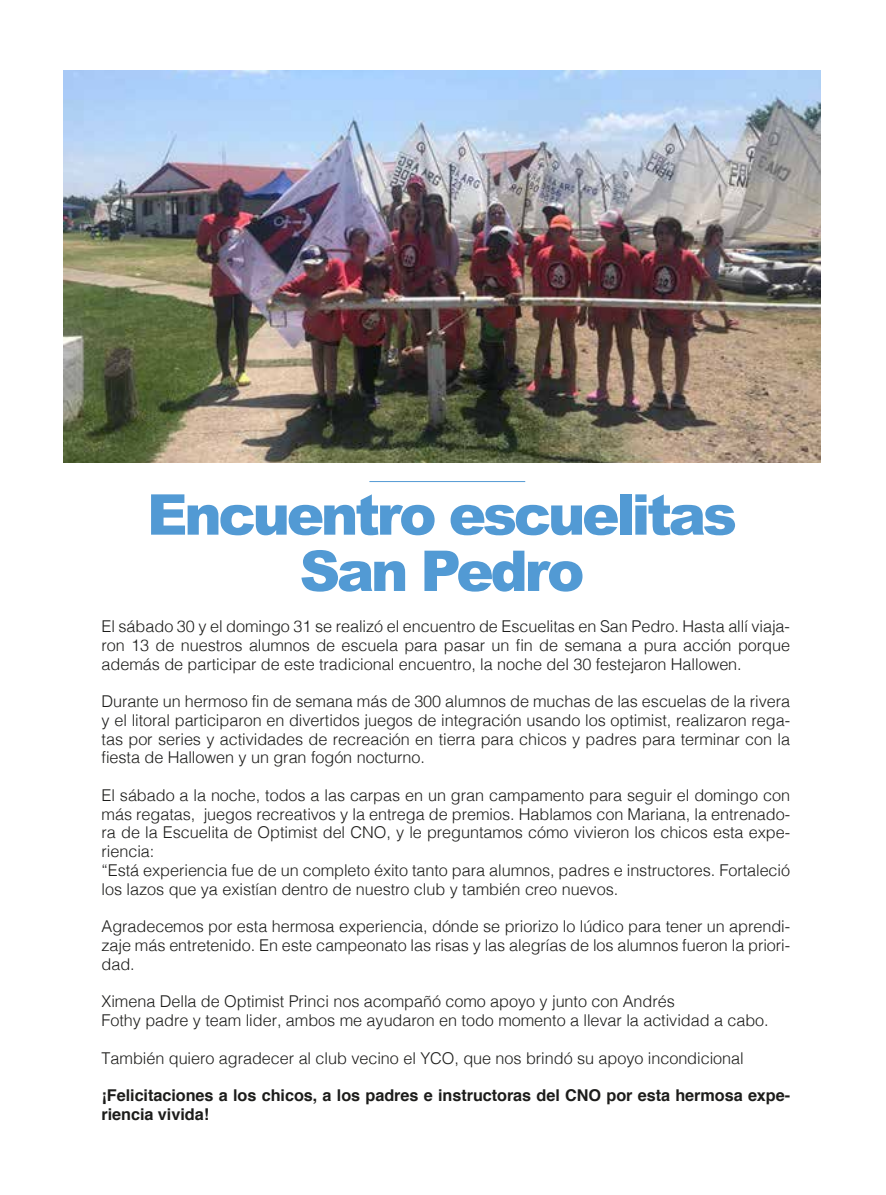
<style>
.page{position:relative;width:886px;height:1195px;background:#fff}
.page>*{position:absolute;margin:0;border:0;box-sizing:border-box;transform-origin:0 0}
.t1{font:900 56.25px/56.2px "Arial";letter-spacing:-.06em;color:#529ad4;text-align:center}
.t2{font:300 16.25px/18.8px "Helvetica";letter-spacing:-.005em;color:#1d1d1b;text-align:justify}
.t3{font:700 16.25px/18.8px "Helvetica";letter-spacing:-.005em;color:#1d1d1b}
</style>
<div class="page">
<hr style="left:369px;top:481px;width:156px;height:1px;background:#529ad4">
<img style="left:63px;top:71px;width:757px;height:391px">
<h1 class="t1" style="left:147px;top:484px;width:591px">Encuentro escuelitas<br>San Pedro</h1>
<p class="t2" style="left:102px;top:618px;width:690px">El sábado 30 y el domingo 31 se realizó el encuentro de Escuelitas en San Pedro. Hasta allí viaja&shy;ron 13 de nuestros alumnos de escuela para pasar un fin de semana a pura acción porque además de participar de este tradicional encuentro, la noche del 30 festejaron Hallowen.</p>
<p class="t2" style="left:102px;top:693px;width:690px">Durante un hermoso fin de semana más de 300 alumnos de muchas de las escuelas de la rivera y el litoral participaron en divertidos juegos de integración usando los optimist, realizaron rega&shy;tas por series y actividades de recreación en tierra para chicos y padres para terminar con la fiesta de Hallowen y un gran fogón nocturno.</p>
<p class="t2" style="left:102px;top:787px;width:690px;text-align:left">El sábado a la noche, todos a las carpas en un gran campamento para seguir el domingo con más regatas, juegos recreativos y la entrega de premios. Hablamos con Mariana, la entrenado&shy;ra de la Escuelita de Optimist del CNO, y le preguntamos cómo vivieron los chicos esta expe&shy;riencia:<br>“Está experiencia fue de un completo éxito tanto para alumnos, padres e instructores. Fortaleció los lazos que ya existían dentro de nuestro club y también creo nuevos.</p>
<p class="t2" style="left:102px;top:918px;width:690px">Agradecemos por esta hermosa experiencia, dónde se priorizo lo lúdico para tener un aprendi&shy;zaje más entretenido. En este campeonato las risas y las alegrías de los alumnos fueron la priori&shy;dad.</p>
<p class="t2" style="left:102px;top:993px;width:669px">Ximena Della de Optimist Princi nos acompañó como apoyo y junto con Andrés<br>Fothy padre y team lider, ambos me ayudaron en todo momento a llevar la actividad a cabo.</p>
<p class="t2" style="left:102px;top:1049px;width:644px">También quiero agradecer al club vecino el YCO, que nos brindó su apoyo incondicional</p>
<p class="t3" style="left:102px;top:1087px;width:690px">¡Felicitaciones a los chicos, a los padres e instructoras del CNO por esta hermosa expe&shy;riencia vivida!</p>
</div>
